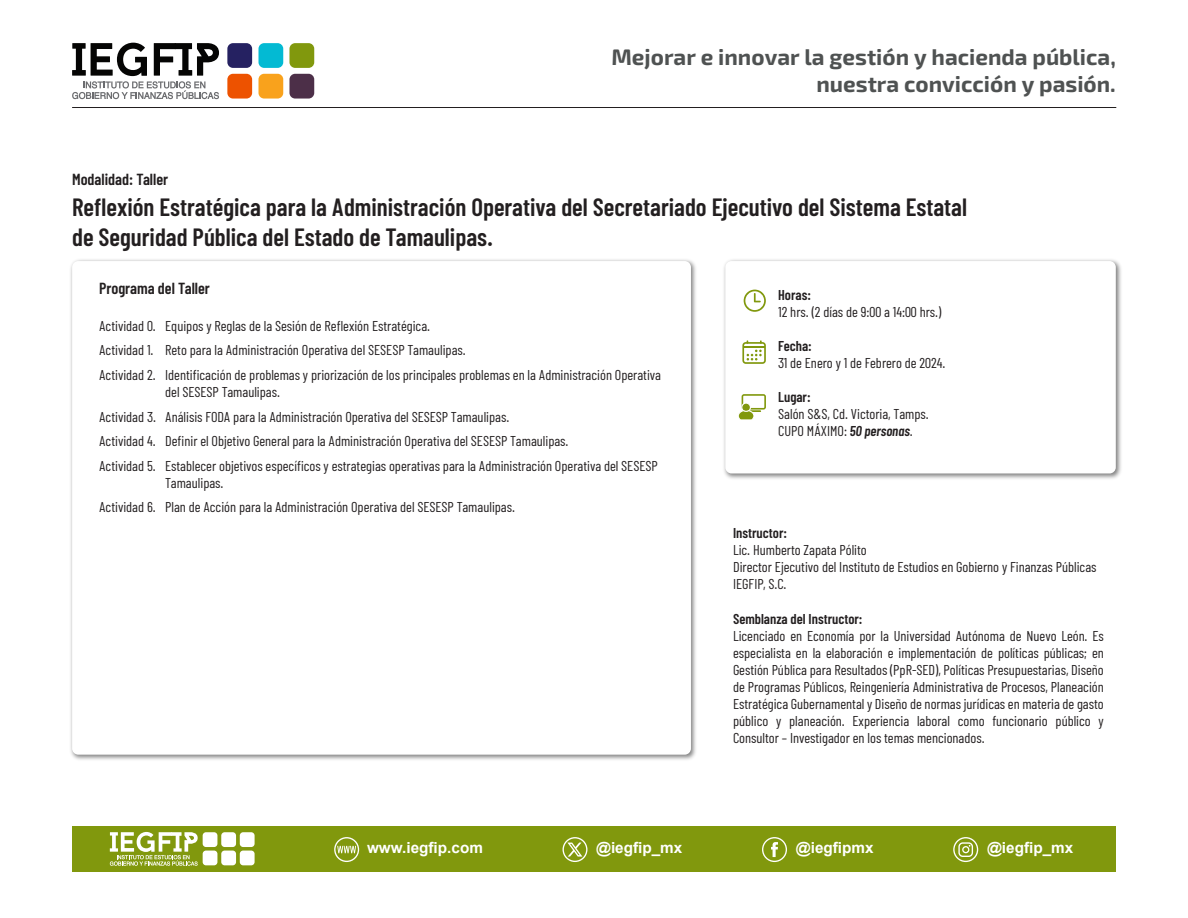
<style>
.page{position:relative;width:1188px;height:918px;background:#fff}
.page>*{position:absolute;margin:0;border:0;box-sizing:border-box;transform-origin:0 0}
.t1{font:600 24.9px/29.8px "Barlow Condensed";color:#231f20}
.t2{font:700 22.5px/27px "Exo 2";color:#4f5252;text-align:right}
.t3{font:600 16.05px "Barlow Condensed";color:#231f20}
.t4{font:700 15.3px "Arial";color:#fff}
.t5{font:14.25px/17.1px "Barlow Condensed";color:#231f20}
.t6{font:600 14.25px "Barlow Condensed";color:#231f20}
.s1{font-weight:600;font-style:italic}
</style>
<div class="page">
<img style="left:70px;top:259px;width:626px;height:501px">
<div style="left:72px;top:261px;width:619px;height:494px;background:#fff;border-radius:6px"></div>
<img style="left:724px;top:259px;width:397px;height:220px">
<div style="left:725px;top:261px;width:391px;height:212px;background:#fff;border-radius:6px"></div>
<div style="left:227px;top:43px;width:25px;height:25px;background:#252161;border-radius:6px"></div>
<div style="left:259px;top:43px;width:24px;height:25px;background:#03bad3;border-radius:6px"></div>
<div style="left:289px;top:43px;width:25px;height:25px;background:#81980d;border-radius:6px"></div>
<div style="left:227px;top:74px;width:25px;height:25px;background:#ed5200;border-radius:6px"></div>
<div style="left:259px;top:74px;width:24px;height:25px;background:#f9a21c;border-radius:6px"></div>
<div style="left:289px;top:74px;width:25px;height:25px;background:#4c2f48;border-radius:6px"></div>
<svg style="left:72px;top:43px;width:147px;height:56px"></svg>
<hr style="left:72px;top:107px;width:1044px;height:1px;background:#231f20">
<svg style="left:742px;top:340px;width:24px;height:24px"></svg>
<hr style="left:743px;top:346px;width:22px;height:2px;background:#81980d">
<svg style="left:744px;top:290px;width:22px;height:22px"></svg>
<svg style="left:738px;top:394px;width:28px;height:26px"></svg>
<div style="left:72px;top:826px;width:1044px;height:46px;background:#81980d"></div>
<div style="left:203px;top:832px;width:14px;height:15px;background:#fff;border-radius:3px"></div>
<div style="left:221px;top:832px;width:15px;height:15px;background:#fff;border-radius:3px"></div>
<div style="left:240px;top:832px;width:15px;height:15px;background:#fff;border-radius:3px"></div>
<div style="left:203px;top:851px;width:14px;height:14px;background:#fff;border-radius:3px"></div>
<div style="left:221px;top:851px;width:15px;height:14px;background:#fff;border-radius:3px"></div>
<div style="left:240px;top:851px;width:15px;height:14px;background:#fff;border-radius:3px"></div>
<svg style="left:110px;top:832px;width:88px;height:34px"></svg>
<svg style="left:334px;top:837px;width:25px;height:25px"></svg>
<svg style="left:563px;top:837px;width:24px;height:25px"></svg>
<svg style="left:762px;top:837px;width:25px;height:25px"></svg>
<svg style="left:953px;top:837px;width:25px;height:25px"></svg>
<p class="t3" style="left:72px;top:169px;width:98px">Modalidad: Taller</p>
<h2 class="t2" style="left:612px;top:42px;width:506px">Mejorar e innovar la gestión y hacienda pública, nuestra convicción y pasión.</h2>
<h1 class="t1" style="left:72px;top:192px;width:896px">Reflexión Estratégica para la Administración Operativa del Secretariado Ejecutivo del Sistema Estatal de Seguridad Pública del Estado de Tamaulipas.</h1>
<p class="t3" style="left:99px;top:279px;width:112px">Programa del Taller</p>
<p class="t5" style="left:99px;top:313px;width:563px;line-height:24.6px">Actividad 0. Equipos y Reglas de la Sesión de Reflexión Estratégica.<br>Actividad 1. Reto para la Administración Operativa del SESESP Tamaulipas.<br>Actividad 2. Identificación de problemas y priorización de los principales problemas en la Administración Operativa</p>
<p class="t5" style="left:99px;top:379px;width:560px;line-height:24.6px;text-indent:66px">del SESESP Tamaulipas.<br>Actividad 3. Análisis FODA para la Administración Operativa del SESESP Tamaulipas.<br>Actividad 4. Definir el Objetivo General para la Administración Operativa del SESESP Tamaulipas.<br>Actividad 5. Establecer objetivos específicos y estrategias operativas para la Administración Operativa del SESESP</p>
<p class="t5" style="left:99px;top:470px;width:417px;line-height:24.6px;text-indent:66px">Tamaulipas.<br>Actividad 6. Plan de Acción para la Administración Operativa del SESESP Tamaulipas.</p>
<p class="t6" style="left:778px;top:286px;width:34px">Horas:</p>
<p class="t5" style="left:778px;top:303px;width:165px">12 hrs. (2 días de 9:00 a 14:00 hrs.)</p>
<p class="t6" style="left:778px;top:337px;width:35px">Fecha:</p>
<p class="t5" style="left:778px;top:354px;width:169px">31 de Enero y 1 de Febrero de 2024.</p>
<p class="t6" style="left:778px;top:388px;width:34px">Lugar:</p>
<p class="t5" style="left:778px;top:405px;width:152px">Salón S&amp;S, Cd. Victoria, Tamps.<br>CUPO MÁXIMO: <span class="s1">50 personas</span>.</p>
<p class="t6" style="left:733px;top:524px;width:55px">Instructor:</p>
<p class="t5" style="left:733px;top:541px;width:365px">Lic. Humberto Zapata Pólito<br>Director Ejecutivo del Instituto de Estudios en Gobierno y Finanzas Públicas<br>IEGFIP, S.C.</p>
<p class="t6" style="left:733px;top:610px;width:131px">Semblanza del Instructor:</p>
<p class="t5" style="left:733px;top:627px;width:372px;text-align:justify">Licenciado en Economía por la Universidad Autónoma de Nuevo León. Es especialista en la elaboración e implementación de políticas públicas; en Gestión Pública para Resultados (PpR-SED), Políticas Presupuestarias, Diseño de Programas Públicos, Reingeniería Administrativa de Procesos, Planeación Estratégica Gubernamental y Diseño de normas jurídicas en materia de gasto público y planeación. Experiencia laboral como funcionario público y Consultor – Investigador en los temas mencionados.</p>
<p class="t4" style="left:367px;top:837px;width:117px">www.iegfip.com</p>
<p class="t4" style="left:596px;top:837px;width:88px">@iegfip_mx</p>
<p class="t4" style="left:796px;top:837px;width:79px">@iegfipmx</p>
<p class="t4" style="left:987px;top:837px;width:88px">@iegfip_mx</p>
</div>
